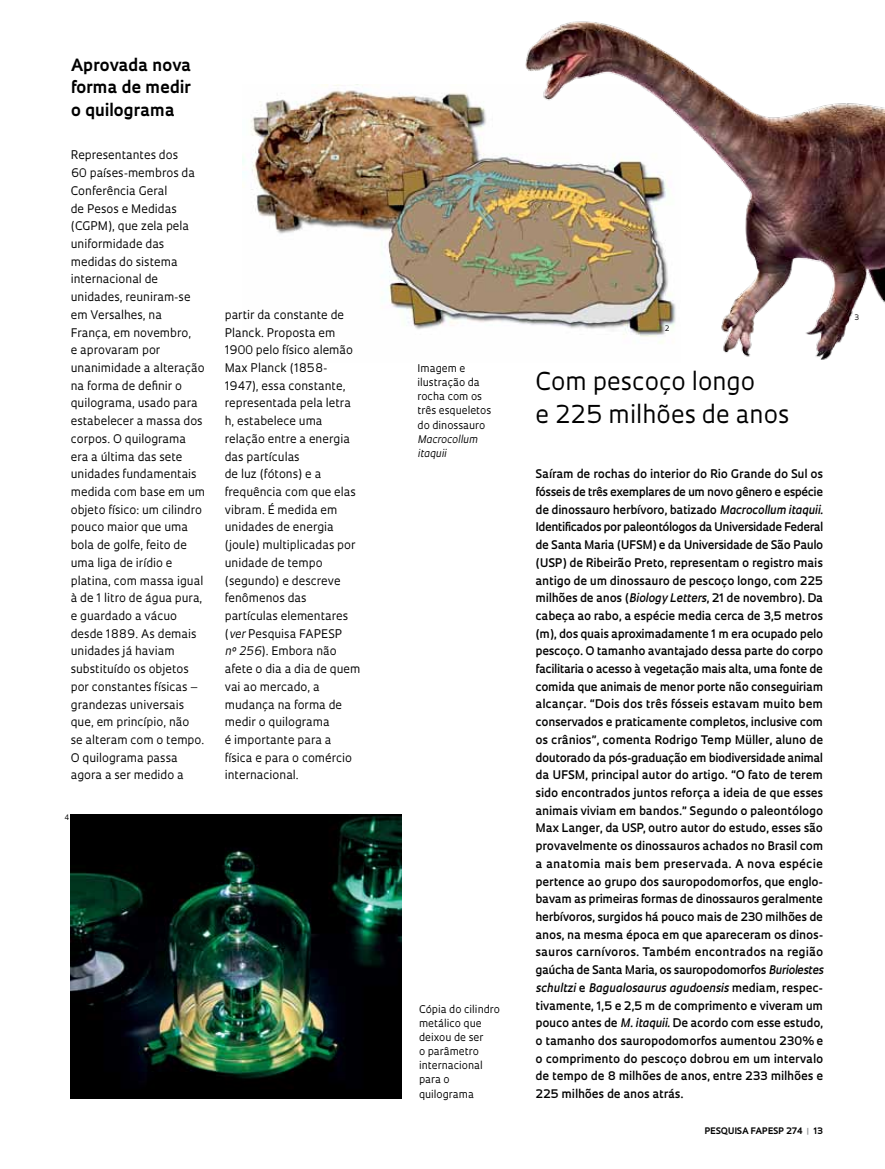
<style>
.page{position:relative;width:885px;height:1169px;background:#fff}
.page>*{position:absolute;margin:0;border:0;box-sizing:border-box;transform-origin:0 0}
.t1{font:24px/33px "Oculum";color:#000}
.t2{font:700 16.5px/22.5px "Oculum";color:#000;text-align:justify}
.t3{font:600 11.55px/17.7px "Oculum";color:#000;text-align:justify}
.t4{font:11.55px/17.7px "Oculum";color:#000}
.t5{font:10.35px/14.1px "Oculum";color:#000}
.t6{font:italic 10.35px/14.1px "Oculum";color:#000}
.t7{font:700 8.7px "Oculum";letter-spacing:.005em;color:#000}
.t8{font:7.35px "Oculum";color:#000}
.s1{font-style:italic}
.s2{color:#939598}
</style>
<div class="page">
<img style="left:242px;top:85px;width:268px;height:244px">
<img style="left:510px;top:21px;width:375px;height:339px">
<img style="left:71px;top:814px;width:330px;height:284px">
<h2 class="t2" style="left:71px;top:53px;width:122px">Aprovada nova forma de medir o quilograma</h2>
<p class="t4" style="left:71px;top:146px;width:136px">Representantes dos<br>60 países-membros da<br>Conferência Geral<br>de Pesos e M edidas (CGPM ), que zela pela uniformidade das medidas do sistema internacional de unidades, reuniram-se em Versalhes, na<br>França, em novembro,<br>e aprovaram por unanimidade a alteração na forma de definir o quilograma, usado para estabelecer a massa dos corpos. O quilograma era a última das sete unidades fundamentais medida com base em um objeto físico: um cilindro pouco maior que uma bola de golfe, feito de uma liga de irídio e platina, com massa igual à de 1 litro de água pura, e guardado a vácuo desde 1889. As demais unidades já haviam substituído os objetos por constantes físicas – grandezas universais que, em princípio, não<br>se alteram com o tempo.<br>O quilograma passa agora a ser medido a</p>
<p class="t8" style="left:64px;top:812px;width:6px">4</p>
<p class="t4" style="left:225px;top:305px;width:137px">partir da constante de<br>Planck. Proposta em<br>1900 pelo físico alemão<br>Max Planck (1858-<br>1947), essa constante, representada pela letra h, estabelece uma relação entre a energia das partículas<br>de luz (fótons) e a frequência com que elas vibram. É medida em unidades de energia (joule) multiplicadas por unidade de tempo (segundo) e descreve fenômenos das partículas elementares (<span class="s1">ver</span> Pesquisa FAPESP<br><span class="s1">nº 256</span>). Embora não afete o dia a dia de quem vai ao mercado, a mudança na forma de medir o quilograma<br>é importante para a física e para o comércio internacional.</p>
<p class="t5" style="left:418px;top:361px;width:75px">Imagem e ilustração da rocha com os três esqueletos do dinossauro</p>
<p class="t6" style="left:418px;top:431px;width:61px">Macrocollum itaquii</p>
<p class="t5" style="left:419px;top:1001px;width:83px">Cópia do cilindro metálico que deixou de ser<br>o parâmetro internacional para o quilograma</p>
<p class="t8" style="left:665px;top:323px;width:6px">2</p>
<h1 class="t1" style="left:536px;top:363px;width:255px">Com pescoço longo<br>e 225 milhões de anos</h1>
<p class="t3" style="left:536px;top:464px;width:289px">Saíram de rochas do interior do Rio Grande do Sul os fósseis de três exemplares de um novo gênero e espécie de dinossauro herbívoro, batizado <span class="s1">Macrocollum itaquii.<br></span>Identificados por paleontólogos da Universidade Federal de Santa Maria (UFSM) e da Universidade de São Paulo (USP) de Ribeirão Preto, representam o registro mais antigo de um dinossauro de pescoço longo, com 225 milhões de anos (<span class="s1">Biology Letters</span>, 21 de novembro). Da cabeça ao rabo, a espécie media cerca de 3,5 metros (m), dos quais aproximadamente 1 m era ocupado pelo pescoço. O tamanho avantajado dessa parte do corpo facilitaria o acesso à vegetação mais alta, uma fonte de comida que animais de menor porte não conseguiriam alcançar. “Dois dos três fósseis estavam muito bem conservados e praticamente completos, inclusive com os crânios”, comenta Rodrigo Temp Müller, aluno de doutorado da pós-graduação em biodiversidade animal da UFSM, principal autor do artigo. “O fato de terem sido encontrados juntos reforça a ideia de que esses animais viviam em bandos.” Segundo o paleontólogo Max Langer, da USP, outro autor do estudo, esses são provavelmente os dinossauros achados no Brasil com a anatomia mais bem preservada. A nova espécie pertence ao grupo dos sauropodomorfos, que englo&shy;bavam as primeiras formas de dinossauros geralmente herbívoros, surgidos há pouco mais de 230 milhões de anos, na mesma época em que apareceram os dinos&shy;sauros carnívoros. Também encontrados na região gaúcha de Santa Maria, os sauropodomorfos <span class="s1">Buriolestes schultzi</span> e <span class="s1">Bagualosaurus agudoensis</span> mediam, respec&shy;tivamente, 1,5 e 2,5 m de comprimento e viveram um pouco antes de <span class="s1">M. itaquii.</span> De acordo com esse estudo, o tamanho dos sauropodomorfos aumentou 230% e o comprimento do pescoço dobrou em um intervalo de tempo de 8 milhões de anos, entre 233 milhões e 225 milhões de anos atrás.</p>
<p class="t7" style="left:704px;top:1124px;width:120px">PESQUISA FAPESP 274 <span class="s2">|</span> 13</p>
<p class="t8" style="left:854px;top:312px;width:6px">3</p>
</div>
